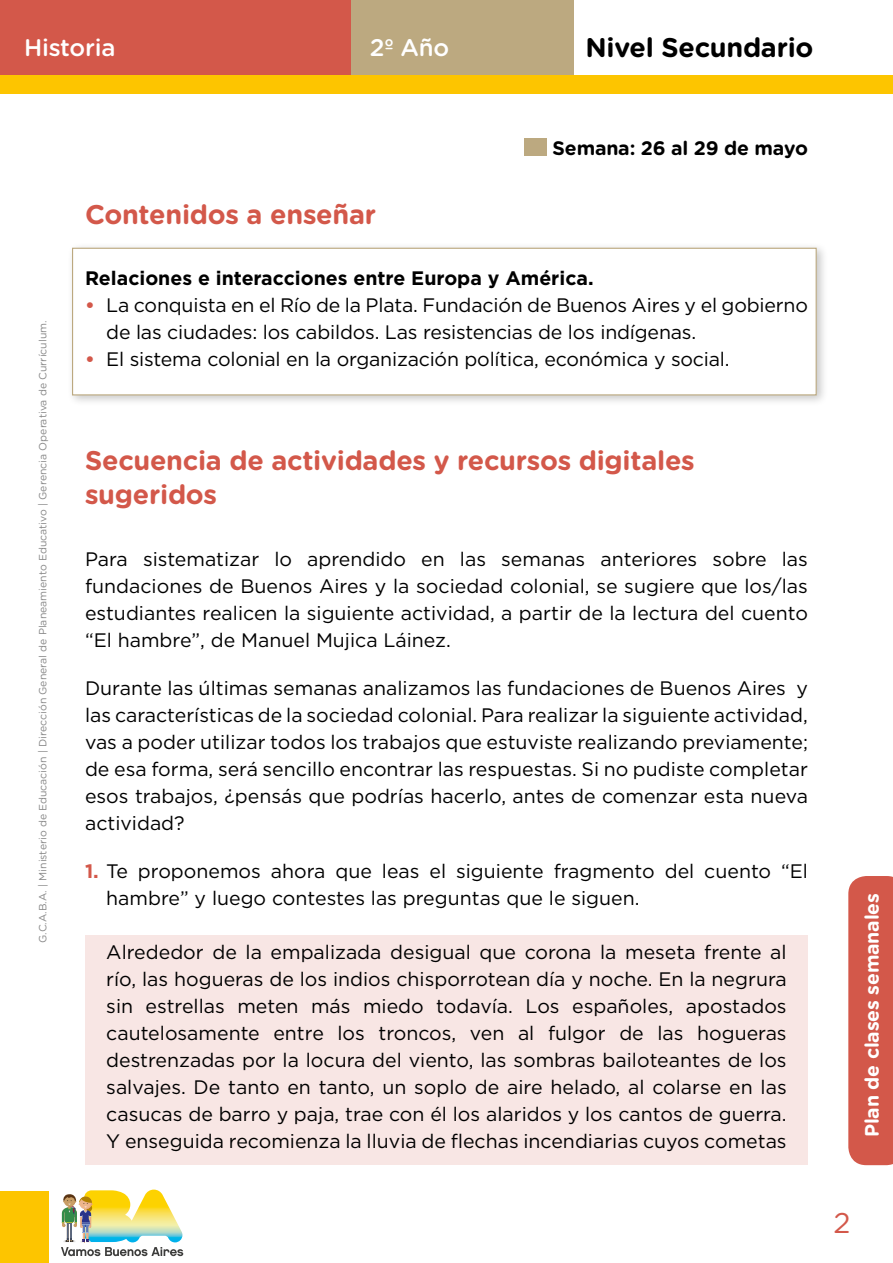
<style>
.page{position:relative;width:893px;height:1263px;background:#fff}
.page>*{position:absolute;margin:0;border:0;box-sizing:border-box;transform-origin:0 0}
.t1{font:28.5px "Gotham Rounded";color:#d3584a}
.t2{font:700 27px/34.5px "Gotham Rounded";letter-spacing:-.01em;color:#d3584a}
.t3{font:700 27px "Gotham Rounded";letter-spacing:-.01em;color:#000}
.t4{font:500 24px "Gotham Rounded";letter-spacing:-.01em;color:#fff}
.t5{font:19.5px/27px "Gotham";color:#000;text-align:justify}
.t6{font:700 19.5px "Gotham";color:#000}
.t7{font:700 19.5px "Gotham Rounded";letter-spacing:-.01em;color:#fff}
.t8{font:700 19.5px "Gotham Rounded";letter-spacing:-.01em;color:#000}
.t9{font:10.5px "Gotham Rounded";color:#878787}
.s1{font-weight:700;color:#d3584a}
</style>
<div class="page">
<div style="left:0;top:1191px;width:48px;height:72px;background:#fdc500"></div>
<div style="left:0;top:0;width:351px;height:78px;background:#d3584a"></div>
<div style="left:351px;top:0;width:223px;height:78px;background:#bca980"></div>
<div style="left:0;top:75px;width:893px;height:19px;background:#fdc500"></div>
<svg style="left:848px;top:876px;width:45px;height:289px;background:#d45d50"></svg>
<svg style="left:61px;top:1189px;width:122px;height:67px"></svg>
<div style="left:66px;top:242px;width:762px;height:165px;background:#000;opacity:.22"></div>
<div style="left:72px;top:248px;width:745px;height:147px;background:#fff;border:1px solid #bca980"></div>
<div style="left:85px;top:935px;width:723px;height:230px;background:#f8e6e4"></div>
<div style="left:524px;top:139px;width:23px;height:17px;background:#bca980"></div>
<p class="t4" style="left:24px;top:31px;width:93px">Historia</p>
<p class="t4" style="left:370px;top:31px;width:81px">2º Año</p>
<h2 class="t3" style="left:585px;top:28px;width:230px">Nivel Secundario</h2>
<p class="t9" style="left:36px;top:943px;width:624px;rotate:-90deg">G.C.A.B.A. | Ministerio de Educación | Dirección General de Planeamiento Educativo | Gerencia Operativa de Currículum.</p>
<h2 class="t2" style="left:85px;top:196px;width:293px">Contenidos a enseñar</h2>
<p class="t8" style="left:553px;top:133px;width:257px">Semana: 26 al 29 de mayo</p>
<p class="t6" style="left:85px;top:265px;width:510px">Relaciones e interacciones entre Europa y América.</p>
<p class="t5" style="left:106px;top:291px;width:703px;text-indent:-21px"><span class="s1">•</span> La conquista en el Río de la Plata. Fundación de Buenos Aires y el gobierno de las ciudades: los cabildos. Las resistencias de los indígenas.</p>
<p class="t5" style="left:85px;top:345px;width:646px"><span class="s1">•</span> El sistema colonial en la organización política, económica y social.</p>
<h2 class="t2" style="left:85px;top:442px;width:611px">Secuencia de actividades y recursos digitales sugeridos</h2>
<p class="t5" style="left:85px;top:545px;width:724px">Para sistematizar lo aprendido en las semanas anteriores sobre las fundaciones de Buenos Aires y la sociedad colonial, se sugiere que los/las estudiantes realicen la siguiente actividad, a partir de la lectura del cuento “El hambre”, de Manuel Mujica Láinez.</p>
<p class="t5" style="left:85px;top:674px;width:724px">Durante las últimas semanas analizamos las fundaciones de Buenos Aires y las características de la sociedad colonial. Para realizar la siguiente actividad, vas a poder utilizar todos los trabajos que estuviste realizando previamente; de esa forma, será sencillo encontrar las respuestas. Si no pudiste completar esos trabajos, ¿pensás que podrías hacerlo, antes de comenzar esta nueva actividad?</p>
<p class="t5" style="left:106px;top:857px;width:703px;text-indent:-21px"><span class="s1">1.</span> Te proponemos ahora que leas el siguiente fragmento del cuento “El hambre” y luego contestes las preguntas que le siguen.</p>
<p class="t5" style="left:106px;top:938px;width:682px">Alrededor de la empalizada desigual que corona la meseta frente al río, las hogueras de los indios chisporrotean día y noche. En la negrura sin estrellas meten más miedo todavía. Los españoles, apostados cautelosamente entre los troncos, ven al fulgor de las hogueras destrenzadas por la locura del viento, las sombras bailoteantes de los salvajes. De tanto en tanto, un soplo de aire helado, al colarse en las casucas de barro y paja, trae con él los alaridos y los cantos de guerra.<br>Y enseguida recomienza la lluvia de flechas incendiarias cuyos cometas</p>
<p class="t7" style="left:858px;top:1137px;width:246px;rotate:-90deg">Plan de clases semanales</p>
<h1 class="t1" style="left:833px;top:1203px;width:19px">2</h1>
</div>
